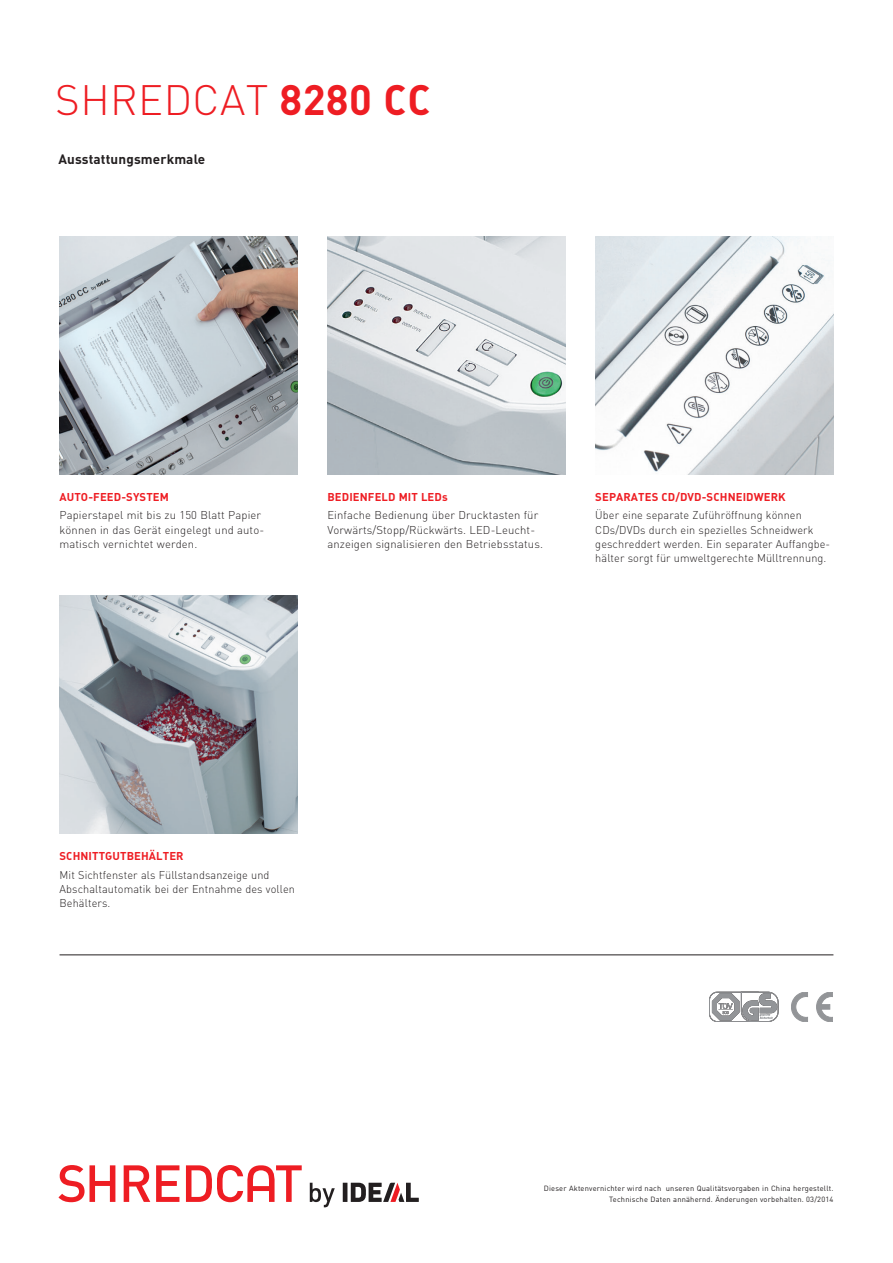
<style>
.page{position:relative;width:893px;height:1263px;background:#fff}
.page>*{position:absolute;margin:0;border:0;box-sizing:border-box;transform-origin:0 0}
.t1{font:300 42px "DIN";letter-spacing:.01em;color:#ee1d23}
.t2{font:700 13.5px "DIN";letter-spacing:.01em;color:#231f20}
.t3{font:300 11.25px/14.2px "DIN";letter-spacing:.01em;color:#231f20}
.t4{font:700 11.25px "DIN";letter-spacing:.01em;color:#ee1d23}
.t5{font:7.5px/10.5px "DIN";letter-spacing:.025em;color:#231f20;text-align:right}
.s1{font-weight:700}
</style>
<div class="page">
<img style="left:327px;top:236px;width:239px;height:238px">
<img style="left:595px;top:236px;width:238px;height:238px">
<img style="left:60px;top:595px;width:238px;height:238px">
<hr style="left:60px;top:954px;width:773px;height:1px;background:#231f20">
<hr style="left:343px;top:1183px;width:4px;height:19px;background:#231f20">
<svg style="left:351px;top:1183px;width:68px;height:19px"></svg>
<svg style="left:310px;top:1183px;width:25px;height:24px"></svg>
<svg style="left:58px;top:1165px;width:57px;height:37px"></svg>
<svg style="left:124px;top:1165px;width:26px;height:37px"></svg>
<svg style="left:156px;top:1165px;width:23px;height:37px"></svg>
<svg style="left:186px;top:1165px;width:116px;height:37px"></svg>
<svg style="left:791px;top:992px;width:17px;height:30px"></svg>
<svg style="left:816px;top:992px;width:17px;height:30px"></svg>
<svg style="left:709px;top:992px;width:69px;height:30px"></svg>
<img style="left:60px;top:236px;width:238px;height:238px">
<h1 class="t1" style="left:55px;top:74px;width:377px">SHREDCAT <span class="s1">8280 CC</span></h1>
<p class="t2" style="left:58px;top:151px;width:148px">Ausstattungsmerkmale</p>
<p class="t4" style="left:60px;top:489px;width:111px">AUTO-FEED-SYSTEM</p>
<p class="t3" style="left:60px;top:508px;width:206px">Papierstapel mit bis zu 150 Blatt Papier können in das Gerät eingelegt und auto&shy;matisch vernichtet werden.</p>
<p class="t4" style="left:327px;top:489px;width:122px">BEDIENFELD MIT LEDs</p>
<p class="t3" style="left:327px;top:508px;width:217px">Einfache Bedienung über Drucktasten für<br>Vorwärts/Stopp/Rückwärts. LED-Leucht&shy;anzeigen signalisieren den Betriebsstatus.</p>
<p class="t4" style="left:595px;top:489px;width:192px">SEPARATES CD/DVD-SCHNEIDWERK</p>
<p class="t3" style="left:595px;top:508px;width:236px">Über eine separate Zuführöffnung können CDs/DVDs durch ein spezielles Schneidwerk geschreddert werden. Ein separater Auffangbe&shy;hälter sorgt für umweltgerechte Mülltrennung.</p>
<p class="t4" style="left:60px;top:848px;width:126px">SCHNITTGUTBEHÄLTER</p>
<p class="t3" style="left:60px;top:867px;width:237px">Mit Sichtfenster als Füllstandsanzeige und<br>Abschaltautomatik bei der Entnahme des vollen<br>Behälters.</p>
<p class="t5" style="left:544px;top:1183px;width:291px">Dieser Aktenvernichter wird nach unseren Qualitätsvorgaben in China hergestellt.<br>Technische Daten annähernd. Änderungen vorbehalten. 03/2014</p>
</div>
